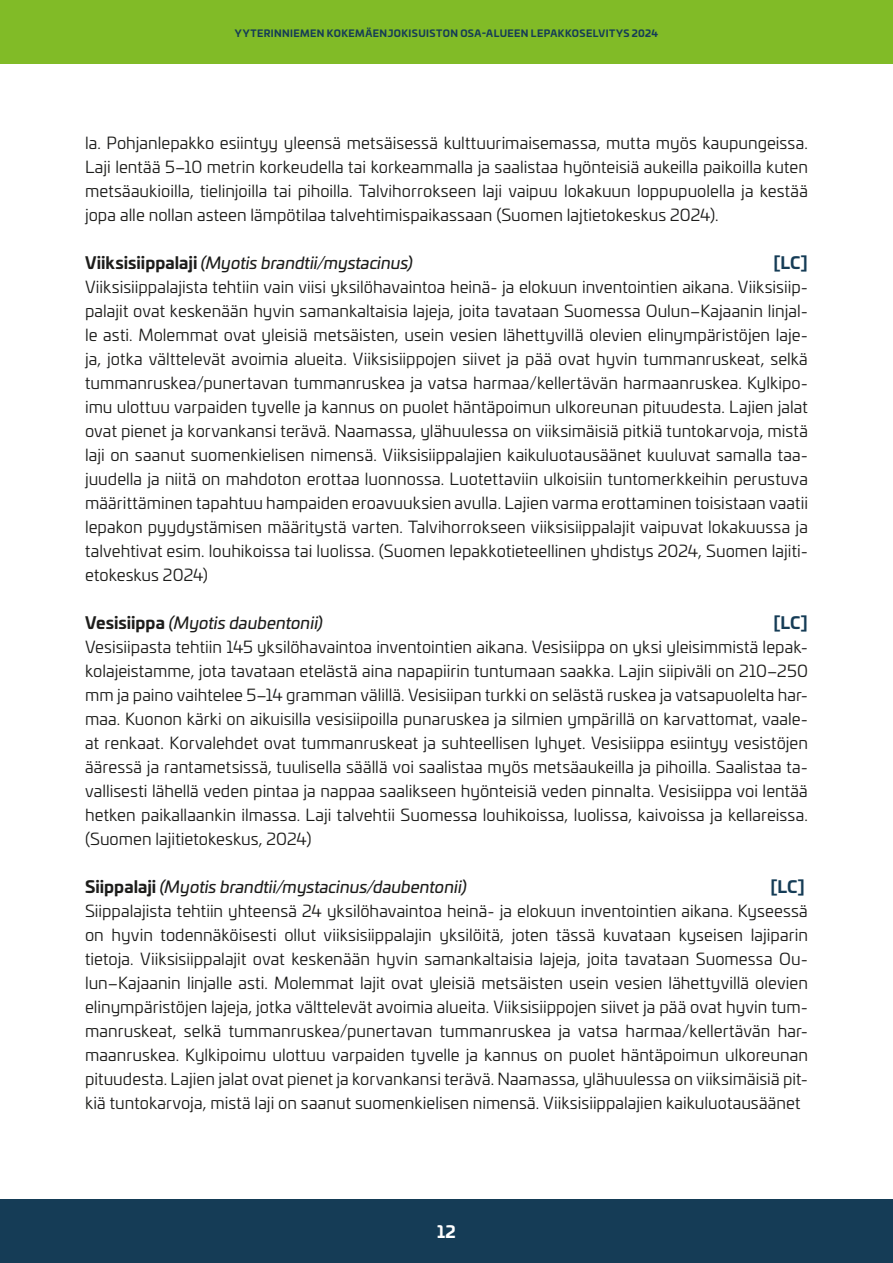
<style>
.page{position:relative;width:893px;height:1263px;background:#fff}
.page>*{position:absolute;margin:0;border:0;box-sizing:border-box;transform-origin:0 0}
.leipis_eka_kpl{font:16.5px/24px "Univia Pro";color:#1d1d1b;text-align:justify}
.leipis_eka_kpl-2{font:italic 16.5px "Univia Pro";color:#1d1d1b}
.leipis_eka_kpl-3{font:700 16.5px "Univia Pro";color:#153c56}
.t1{font:700 16.5px "Univia Pro";color:#fff}
.t2{font:700 9.75px "Univia Pro";letter-spacing:.04em;color:#153c56}
.s1{font-weight:700;font-style:normal}
</style>
<div class="page">
<div style="left:0;top:0;width:893px;height:64px;background:#81bb27"></div>
<div style="left:0;top:1199px;width:893px;height:64px;background:#153c56"></div>
<p class="t2" style="left:235px;top:25px;width:425px">YYTERINNIEMEN KOKEMÄENJOKISUISTON OSA-ALUEEN LEPAKKOSELVITYS 2024</p>
<p class="leipis_eka_kpl" style="left:85px;top:130px;width:724px">la. Pohjanlepakko esiintyy yleensä metsäisessä kulttuurimaisemassa, mutta myös kaupungeissa.<br>Laji lentää 5–10 metrin korkeudella tai korkeammalla ja saalistaa hyönteisiä aukeilla paikoilla kuten metsäaukioilla, tielinjoilla tai pihoilla. Talvihorrokseen laji vaipuu lokakuun loppupuolella ja kestää jopa alle nollan asteen lämpötilaa talvehtimispaikassaan (Suomen lajtietokeskus 2024).</p>
<p class="leipis_eka_kpl-2" style="left:85px;top:251px;width:329px"><span class="s1">Viiksisiippalaji</span> (Myotis brandtii/mystacinus)</p>
<p class="leipis_eka_kpl-3" style="left:773px;top:250px;width:36px">[LC]</p>
<p class="leipis_eka_kpl" style="left:85px;top:274px;width:724px">Viiksisiippalajista tehtiin vain viisi yksilöhavaintoa heinä- ja elokuun inventointien aikana. Viiksisiip&shy;palajit ovat keskenään hyvin samankaltaisia lajeja, joita tavataan Suomessa Oulun–Kajaanin linjal&shy;le asti. Molemmat ovat yleisiä metsäisten, usein vesien lähettyvillä olevien elinympäristöjen laje&shy;ja, jotka välttelevät avoimia alueita. Viiksisiippojen siivet ja pää ovat hyvin tummanruskeat, selkä tummanruskea/punertavan tummanruskea ja vatsa harmaa/kellertävän harmaanruskea. Kylkipo&shy;imu ulottuu varpaiden tyvelle ja kannus on puolet häntäpoimun ulkoreunan pituudesta. Lajien jalat ovat pienet ja korvankansi terävä. Naamassa, ylähuulessa on viiksimäisiä pitkiä tuntokarvoja, mistä laji on saanut suomenkielisen nimensä. Viiksisiippalajien kaikuluotausäänet kuuluvat samalla taa&shy;juudella ja niitä on mahdoton erottaa luonnossa. Luotettaviin ulkoisiin tuntomerkkeihin perustuva määrittäminen tapahtuu hampaiden eroavuuksien avulla. Lajien varma erottaminen toisistaan vaatii lepakon pyydystämisen määritystä varten. Talvihorrokseen viiksisiippalajit vaipuvat lokakuussa ja talvehtivat esim. louhikoissa tai luolissa. (Suomen lepakkotieteellinen yhdistys 2024, Suomen lajiti&shy;etokeskus 2024)</p>
<p class="leipis_eka_kpl-2" style="left:85px;top:611px;width:239px"><span class="s1">Vesisiippa</span> (Myotis daubentonii)</p>
<p class="leipis_eka_kpl-3" style="left:773px;top:610px;width:36px">[LC]</p>
<p class="leipis_eka_kpl" style="left:85px;top:634px;width:724px">Vesisiipasta tehtiin 145 yksilöhavaintoa inventointien aikana. Vesisiippa on yksi yleisimmistä lepak&shy;kolajeistamme, jota tavataan etelästä aina napapiirin tuntumaan saakka. Lajin siipiväli on 210–250 mm ja paino vaihtelee 5–14 gramman välillä. Vesisiipan turkki on selästä ruskea ja vatsapuolelta har&shy;maa. Kuonon kärki on aikuisilla vesisiipoilla punaruskea ja silmien ympärillä on karvattomat, vaale&shy;at renkaat. Korvalehdet ovat tummanruskeat ja suhteellisen lyhyet. Vesisiippa esiintyy vesistöjen ääressä ja rantametsissä, tuulisella säällä voi saalistaa myös metsäaukeilla ja pihoilla. Saalistaa ta&shy;vallisesti lähellä veden pintaa ja nappaa saalikseen hyönteisiä veden pinnalta. Vesisiippa voi lentää hetken paikallaankin ilmassa. Laji talvehtii Suomessa louhikoissa, luolissa, kaivoissa ja kellareissa. (Suomen lajitietokeskus, 2024)</p>
<p class="leipis_eka_kpl-2" style="left:85px;top:875px;width:383px"><span class="s1">Siippalaji</span> (Myotis brandtii/mystacinus/daubentonii)</p>
<p class="leipis_eka_kpl-3" style="left:770px;top:874px;width:36px">[LC]</p>
<p class="leipis_eka_kpl" style="left:85px;top:898px;width:724px">Siippalajista tehtiin yhteensä 24 yksilöhavaintoa heinä- ja elokuun inventointien aikana. Kyseessä on hyvin todennäköisesti ollut viiksisiippalajin yksilöitä, joten tässä kuvataan kyseisen lajiparin tietoja. Viiksisiippalajit ovat keskenään hyvin samankaltaisia lajeja, joita tavataan Suomessa Ou&shy;lun–Kajaanin linjalle asti. Molemmat lajit ovat yleisiä metsäisten usein vesien lähettyvillä olevien elinympäristöjen lajeja, jotka välttelevät avoimia alueita. Viiksisiippojen siivet ja pää ovat hyvin tum&shy;manruskeat, selkä tummanruskea/punertavan tummanruskea ja vatsa harmaa/kellertävän har&shy;maanruskea. Kylkipoimu ulottuu varpaiden tyvelle ja kannus on puolet häntäpoimun ulkoreunan pituudesta. Lajien jalat ovat pienet ja korvankansi terävä. Naamassa, ylähuulessa on viiksimäisiä pit&shy;kiä tuntokarvoja, mistä laji on saanut suomenkielisen nimensä. Viiksisiippalajien kaikuluotausäänet</p>
<p class="t1" style="left:437px;top:1218px;width:20px">12</p>
</div>
